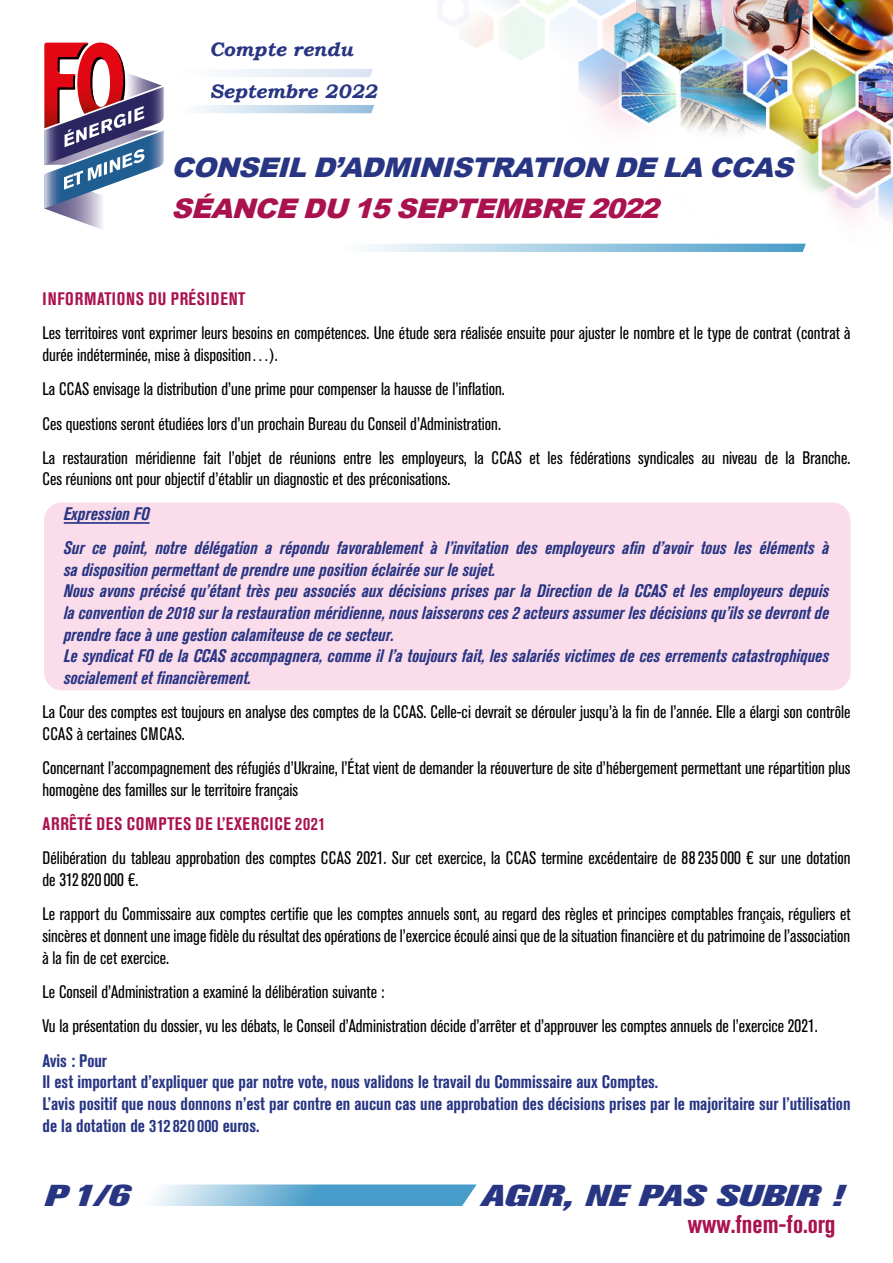
<style>
.page{position:relative;width:893px;height:1263px;background:#fff}
.page>*{position:absolute;margin:0;border:0;box-sizing:border-box;transform-origin:0 0}
.t1{font:italic 800 30px "Akzidenz Grotesk Pro";color:#283583;scale:1.4 1}
.t2{font:italic 900 27px "Arial";color:#283583;scale:1.04 1}
.t3{font:italic 900 27px "Arial";color:#aa124f;scale:1.04 1}
.t4{font:700 condensed 25.5px "Akzidenz Grotesk Pro";color:#aa124f}
.t5{font:italic 700 19.5px/42px "Bookman Old Style";color:#283583}
.t6{font:condensed 18px/21.6px "Akzidenz Grotesk Pro";color:#000}
.t7{font:italic 700 condensed 18px/21.6px "Akzidenz Grotesk Pro";color:#283583}
.t8{font:700 condensed 18px/21.6px "Akzidenz Grotesk Pro";color:#283583}
.t9{font:700 condensed 18px "Akzidenz Grotesk Pro";letter-spacing:.045em;color:#aa124f}
</style>
<div class="page">
<svg style="left:151px;top:1184px;width:326px;height:22px;background:#7cb8d8"></svg>
<div style="left:44px;top:502px;width:806px;height:188px;background:#fadceb;border-radius:18px"></div>
<img style="left:97px;top:0;width:796px;height:244px">
<svg style="left:44px;top:43px;width:120px;height:187px"></svg>
<svg style="left:179px;top:69px;width:194px;height:8px"></svg>
<svg style="left:179px;top:105px;width:195px;height:8px"></svg>
<svg style="left:366px;top:244px;width:440px;height:8px;background:#9fcae2"></svg>
<hr style="left:64px;top:522px;width:86px;height:2px;background:#283583">
<p class="t5" style="left:210px;top:29px;width:169px">Compte rendu<br>Septembre 2022</p>
<h2 class="t2" style="left:171px;top:148px;width:609px">CONSEILD’ADMINISTRATION DELACCAS</h2>
<h2 class="t3" style="left:171px;top:189px;width:480px">SÉANCEDU 15 SEPTEMBRE2022</h2>
<p class="t9" style="left:43px;top:287px;width:204px">INFORMATIONS DU PRÉSIDENT</p>
<p class="t6" style="left:43px;top:322px;width:809px">Les territoires vont exprimer leurs besoins en compétences. Une étude sera réalisée ensuite pour ajuster le nombre et le type de contrat (contrat à durée indéterminée, mise à disposition…).</p>
<p class="t6" style="left:43px;top:371px;width:809px;line-height:34.3px">La CCAS envisage la distribution d’une prime pour compenser la hausse de l’inflation.<br>Ces questions seront étudiées lors d’un prochain Bureau du Conseil d’Administration.<br>La restauration méridienne fait l’objet de réunions entre les employeurs, la CCAS et les fédérations syndicales au niveau de la Branche.</p>
<p class="t6" style="left:43px;top:468px;width:409px">Ces réunions ont pour objectif d’établir un diagnostic et des préconisations.</p>
<p class="t7" style="left:64px;top:496px;width:767px;line-height:34.3px">Expression FO<br>Sur ce point, notre délégation a répondu favorablement à l’invitation des employeurs afin d’avoir tous les éléments à</p>
<p class="t7" style="left:64px;top:558px;width:767px">sa disposition permettant de prendre une position éclairée sur le sujet.<br>Nous avons précisé qu’étant très peu associés aux décisions prises par la Direction de la CCAS et les employeurs depuis la convention de 2018 sur la restauration méridienne, nous laisserons ces 2 acteurs assumer les décisions qu’ils se devront de prendre face à une gestion calamiteuse de ce secteur.<br>Le syndicat FO de la CCAS accompagnera, comme il l’a toujours fait, les salariés victimes de ces errements catastrophiques socialement et financièrement.</p>
<p class="t6" style="left:43px;top:701px;width:809px">La Cour des comptes est toujours en analyse des comptes de la CCAS. Celle-ci devrait se dérouler jusqu’à la fin de l’année. Elle a élargi son contrôle<br>CCAS à certaines CMCAS.</p>
<p class="t6" style="left:43px;top:757px;width:809px">Concernant l’accompagnement des réfugiés d’Ukraine, l’État vient de demander la réouverture de site d’hébergement permettant une répartition plus homogène des familles sur le territoire français</p>
<p class="t9" style="left:43px;top:812px;width:285px">ARRÊTÉ DES COMPTES DE L’EXERCICE 2021</p>
<p class="t6" style="left:43px;top:847px;width:809px">Délibération du tableau approbation des comptes CCAS 2021. Sur cet exercice, la CCAS termine excédentaire de 88235000 € sur une dotation de 312820000 €.</p>
<p class="t6" style="left:43px;top:903px;width:809px;text-align:justify">Le rapport du Commissaire aux comptes certifie que les comptes annuels sont, au regard des règles et principes comptables français, réguliers et sincères et donnent une image fidèle du résultat des opérations de l’exercice écoulé ainsi que de la situation financière et du patrimoine de l’association à la fin de cet exercice.</p>
<p class="t6" style="left:43px;top:974px;width:777px;line-height:34.3px">Le Conseil d’Administration a examiné la délibération suivante :<br>Vu la présentation du dossier, vu les débats, le Conseil d’Administration décide d’arrêter et d’approuver les comptes annuels de l’exercice 2021.</p>
<p class="t8" style="left:43px;top:1049px;width:809px">Avis : Pour<br>Il est important d’expliquer que par notre vote, nous validons le travail du Commissaire aux Comptes.<br>L’avis positif que nous donnons n’est par contre en aucun cas une approbation des décisions prises par le majoritaire sur l’utilisation de la dotation de 312820000 euros.</p>
<h1 class="t1" style="left:45px;top:1176px;width:62px">P1/6</h1>
<h1 class="t1" style="left:481px;top:1176px;width:260px">AGIR, NE PAS SUBIR !</h1>
<h3 class="t4" style="left:688px;top:1208px;width:149px">www.fnem-fo.org</h3>
</div>
